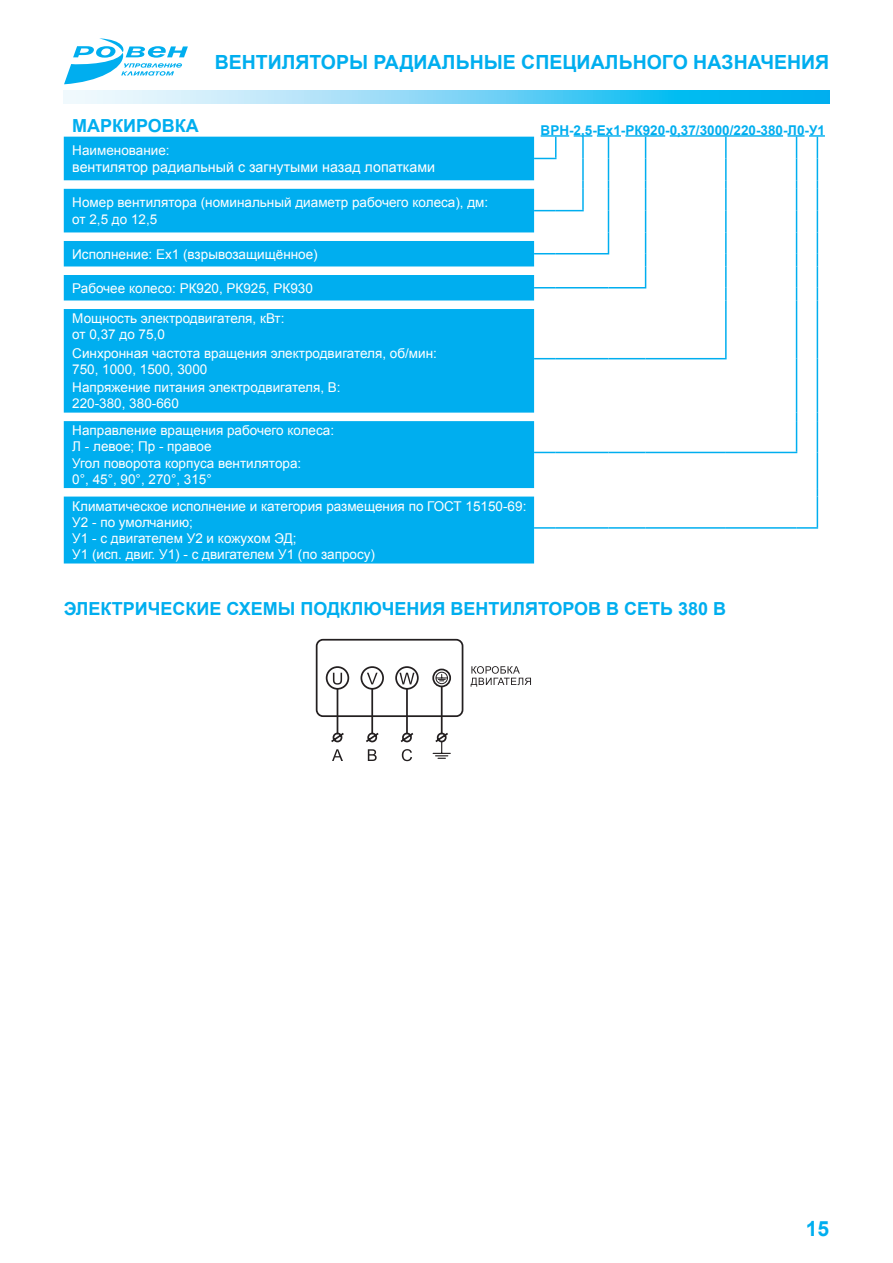
<style>
.page{position:relative;width:893px;height:1263px;background:#fff}
.page>*{position:absolute;margin:0;border:0;box-sizing:border-box;transform-origin:0 0}
.t1{font:700 21px "Arial";color:#00aeef}
.t2{font:700 19.5px "Arial";color:#00aeef}
.t3{font:700 18px "Arial";color:#00aeef}
.t4{font:14.25px "Arial";color:#fff}
.t5{font:13.5px/16.2px "Arial";color:#fff}
.t6{font:700 13.5px "Arial";color:#00aeef}
</style>
<div class="page">
<svg style="left:64px;top:38px;width:124px;height:46px"></svg>
<svg style="left:64px;top:90px;width:765px;height:13px;background:#76d5f6"></svg>
<svg style="left:315px;top:638px;width:149px;height:123px"></svg>
<svg style="left:471px;top:666px;width:60px;height:21px"></svg>
<svg style="left:64px;top:137px;width:470px;height:426px;background:#1eb7f0"></svg>
<svg style="left:645px;top:137px;width:1px;height:150px"></svg>
<svg style="left:534px;top:287px;width:74px;height:1px"></svg>
<hr style="left:608px;top:287px;width:38px;height:1px;background:#00aeef">
<hr style="left:725px;top:137px;width:2px;height:21px;background:#00aeef">
<hr style="left:725px;top:158px;width:2px;height:22px;background:#00aeef">
<svg style="left:725px;top:180px;width:2px;height:9px"></svg>
<hr style="left:725px;top:189px;width:2px;height:22px;background:#00aeef">
<hr style="left:725px;top:211px;width:2px;height:21px;background:#00aeef">
<svg style="left:725px;top:232px;width:2px;height:77px"></svg>
<hr style="left:725px;top:309px;width:2px;height:49px;background:#00aeef">
<svg style="left:534px;top:358px;width:74px;height:1px"></svg>
<hr style="left:608px;top:358px;width:38px;height:1px;background:#00aeef">
<hr style="left:646px;top:358px;width:81px;height:1px;background:#00aeef">
<hr style="left:796px;top:309px;width:1px;height:50px;background:#00aeef">
<hr style="left:796px;top:359px;width:1px;height:54px;background:#00aeef">
<hr style="left:796px;top:421px;width:1px;height:31px;background:#00aeef">
<svg style="left:534px;top:452px;width:74px;height:1px"></svg>
<hr style="left:608px;top:452px;width:38px;height:1px;background:#00aeef">
<hr style="left:646px;top:452px;width:80px;height:1px;background:#00aeef">
<hr style="left:726px;top:452px;width:71px;height:1px;background:#00aeef">
<hr style="left:817px;top:309px;width:1px;height:50px;background:#00aeef">
<hr style="left:817px;top:359px;width:1px;height:54px;background:#00aeef">
<hr style="left:817px;top:421px;width:1px;height:31px;background:#00aeef">
<hr style="left:817px;top:452px;width:1px;height:36px;background:#00aeef">
<hr style="left:817px;top:497px;width:1px;height:30px;background:#00aeef">
<hr style="left:534px;top:527px;width:22px;height:2px;background:#00aeef">
<hr style="left:556px;top:527px;width:27px;height:2px;background:#00aeef">
<hr style="left:583px;top:527px;width:25px;height:2px;background:#00aeef">
<hr style="left:608px;top:527px;width:38px;height:2px;background:#00aeef">
<hr style="left:646px;top:527px;width:80px;height:2px;background:#00aeef">
<hr style="left:726px;top:527px;width:70px;height:2px;background:#00aeef">
<hr style="left:796px;top:527px;width:22px;height:2px;background:#00aeef">
<svg style="left:534px;top:135px;width:75px;height:119px"></svg>
<hr style="left:597px;top:135px;width:24px;height:2px;background:#00aeef">
<hr style="left:625px;top:135px;width:40px;height:2px;background:#00aeef">
<hr style="left:670px;top:135px;width:113px;height:2px;background:#00aeef">
<svg style="left:787px;top:135px;width:38px;height:174px"></svg>
<h2 class="t2" style="left:215px;top:50px;width:616px">вентиляторы радиальные специального назначения</h2>
<h3 class="t3" style="left:72px;top:114px;width:14px">МАРКИРОВКА</h3>
<p class="t6" style="left:541px;top:121px;width:10px">ВРН</p>
<p class="t6" style="left:569px;top:121px;width:257px">-2,5-Ех1-РК920-0,37/3000/220-380-Л0-У1</p>
<p class="t5" style="left:72px;top:142px;width:99px">Наименование:</p>
<p class="t4" style="left:72px;top:158px;width:364px">вентилятор радиальный с загнутыми назад лопатками</p>
<p class="t5" style="left:72px;top:195px;width:418px">Номер вентилятора (номинальный диаметр рабочего колеса), дм: от 2,5 до 12,5</p>
<p class="t5" style="left:72px;top:246px;width:247px">Исполнение: Ех1 (взрывозащищённое)</p>
<p class="t5" style="left:72px;top:280px;width:242px">Рабочее колесо: РК920, РК925, РК930</p>
<p class="t5" style="left:72px;top:310px;width:214px">Мощность электродвигателя, кВт: от 0,37 до 75,0</p>
<p class="t5" style="left:72px;top:345px;width:366px">Синхронная частота вращения электродвигателя, об/мин:<br>750, 1000, 1500, 3000</p>
<p class="t5" style="left:72px;top:379px;width:270px">Напряжение питания электродвигателя, В:<br>220-380, 380-660</p>
<p class="t5" style="left:72px;top:422px;width:263px">Направление вращения рабочего колеса:<br>Л - левое; Пр - правое<br>Угол поворота корпуса вентилятора:<br>0°, 45°, 90°, 270°, 315°</p>
<p class="t5" style="left:72px;top:498px;width:456px">Климатическое исполнение и категория размещения по ГОСТ 15150-69:<br>У2 - по умолчанию;<br>У1 - с двигателем У2 и кожухом ЭД;<br>У1 (исп. двиг. У1) - с двигателем У1 (по запросу)</p>
<h3 class="t3" style="left:64px;top:596px;width:662px">Электрические схемы подключения вентиляторов в сеть 380 В</h3>
<h1 class="t1" style="left:806px;top:1214px;width:25px">15</h1>
</div>
